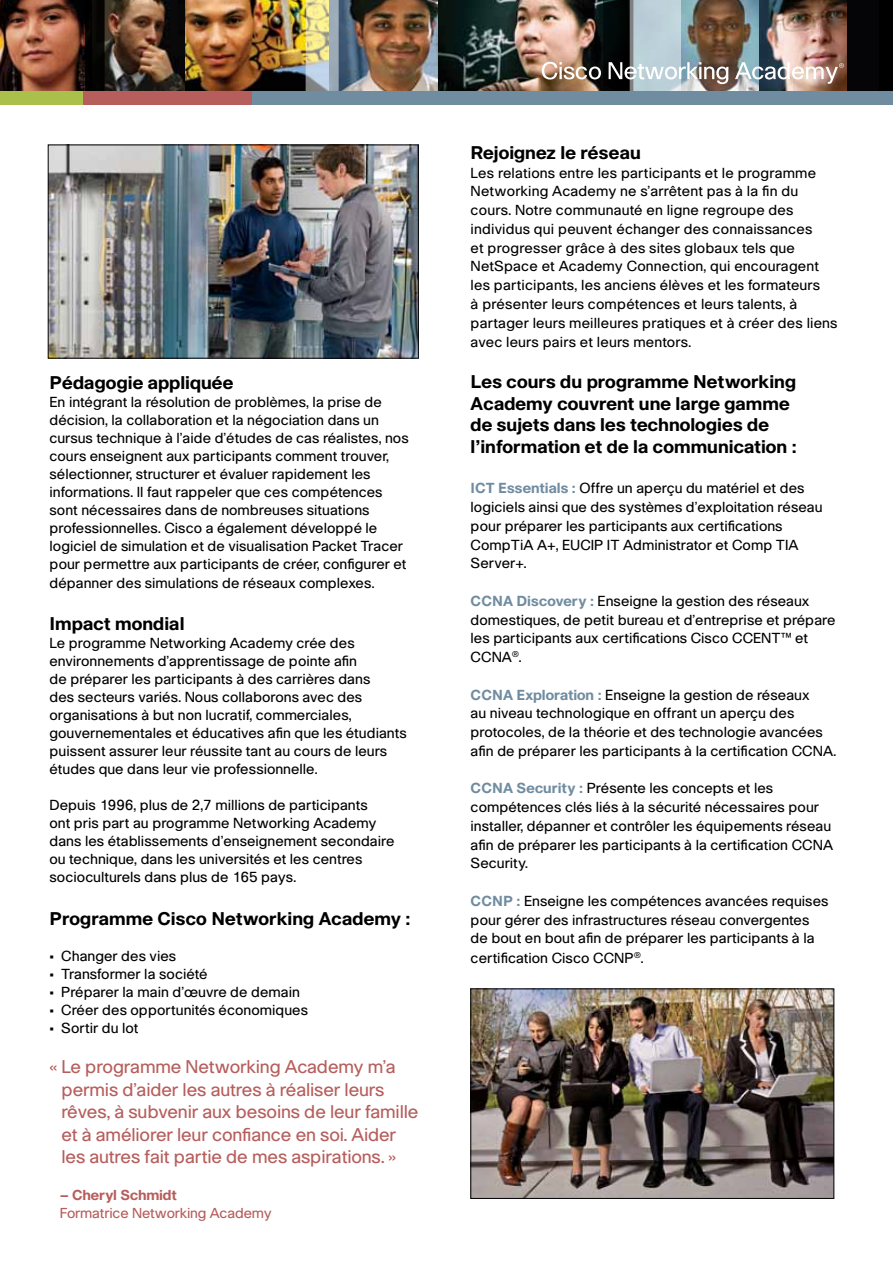
<style>
.page{position:relative;width:893px;height:1263px;background:#fff}
.page>*{position:absolute;margin:0;border:0;box-sizing:border-box;transform-origin:0 0}
.t1{font:700 18px/21.6px "Cisco";color:#000}
.t2{font:18px/22.5px "Cisco";letter-spacing:-.01em;color:#b65e5c}
.t3{font:14.25px/18px "Cisco";color:#000}
.t4{font:14.1px "Cisco";letter-spacing:-.01em;color:#b65e5c}
.t5{font:700 14.1px "Cisco";letter-spacing:-.01em;color:#b65e5c}
.s1{font-weight:700;color:#708ca1}
</style>
<div class="page">
<img style="left:473px;top:991px;width:359px;height:205px">
<div style="left:0;top:0;width:879px;height:92px;background:#050508"></div>
<img style="left:0;top:0;width:85px;height:92px">
<img style="left:340px;top:0;width:264px;height:92px">
<img style="left:105px;top:0;width:235px;height:92px">
<img style="left:604px;top:0;width:155px;height:92px">
<img style="left:759px;top:0;width:88px;height:92px">
<svg style="left:306px;top:0;width:33px;height:92px;background:#c0c3a8"></svg>
<div style="left:85px;top:0;width:20px;height:92px;background:#000"></div>
<svg style="left:630px;top:0;width:51px;height:92px;background:#b7cad1"></svg>
<svg style="left:542px;top:62px;width:59px;height:18px"></svg>
<svg style="left:609px;top:62px;width:119px;height:22px;background:#a2a6a7"></svg>
<svg style="left:735px;top:62px;width:109px;height:22px;background:#aba4a2"></svg>
<div style="left:0;top:92px;width:84px;height:13px;background:#abc04a"></div>
<div style="left:83px;top:92px;width:181px;height:13px;background:#b65e5c"></div>
<div style="left:253px;top:92px;width:640px;height:13px;background:#708ca1"></div>
<img style="left:50px;top:147px;width:367px;height:209px">
<div style="left:48px;top:145px;width:371px;height:213px;border:1px solid #000"></div>
<p class="t1" style="left:50px;top:371px;width:185px">Pédagogie appliquée</p>
<p class="t3" style="left:50px;top:393px;width:361px">En intégrant la résolution de problèmes, la prise de décision, la collaboration et la négociation dans un cursus technique à l’aide d’études de cas réalistes, nos cours enseignent aux participants comment trouver, sélectionner, structurer et évaluer rapidement les informations. Il faut rappeler que ces compétences sont nécessaires dans de nombreuses situations professionnelles. Cisco a également développé le logiciel de simulation et de visualisation Packet Tracer pour permettre aux participants de créer, configurer et</p>
<p class="t3" style="left:50px;top:574px;width:326px">dépanner des simulations de réseaux complexes.</p>
<p class="t1" style="left:50px;top:612px;width:137px">Impact mondial</p>
<p class="t3" style="left:50px;top:633px;width:359px">Le programme Networking Academy crée des environnements d’apprentissage de pointe afin<br>de préparer les participants à des carrières dans<br>des secteurs variés. Nous collaborons avec des organisations à but non lucratif, commerciales, gouvernementales et éducatives afin que les étudiants puissent assurer leur réussite tant au cours de leurs études que dans leur vie professionnelle.</p>
<p class="t3" style="left:50px;top:795px;width:346px">Depuis 1996, plus de 2,7 millions de participants<br>ont pris part au programme Networking Academy dans les établissements d’enseignement secondaire ou technique, dans les universités et les centres socioculturels dans plus de 165 pays.</p>
<p class="t1" style="left:50px;top:907px;width:363px">Programme Cisco Networking Academy :</p>
<p class="t3" style="left:50px;top:947px;width:128px">• Changer des vies</p>
<p class="t3" style="left:50px;top:965px;width:160px">• Transformer la société</p>
<p class="t3" style="left:50px;top:983px;width:252px">• Préparer la main d’œuvre de demain</p>
<p class="t3" style="left:50px;top:1001px;width:260px">• Créer des opportunités économiques</p>
<p class="t3" style="left:50px;top:1019px;width:90px">• Sortir du lot</p>
<p class="t2" style="left:61px;top:1055px;width:359px;text-indent:-12px">« Le programme Networking Academy m’a permis d’aider les autres à réaliser leurs rêves, à subvenir aux besoins de leur famille et à améliorer leur confiance en soi. Aider les autres fait partie de mes aspirations. »</p>
<p class="t5" style="left:60px;top:1186px;width:119px">– Cheryl Schmidt</p>
<p class="t4" style="left:60px;top:1205px;width:213px">Formatrice Networking Academy</p>
<p class="t1" style="left:471px;top:141px;width:172px">Rejoignez le réseau</p>
<p class="t3" style="left:471px;top:163px;width:368px;line-height:18.9px">Les relations entre les participants et le programme Networking Academy ne s’arrêtent pas à la fin du cours. Notre communauté en ligne regroupe des individus qui peuvent échanger des connaissances<br>et progresser grâce à des sites globaux tels que NetSpace et Academy Connection, qui encouragent les participants, les anciens élèves et les formateurs<br>à présenter leurs compétences et leurs talents, à partager leurs meilleures pratiques et à créer des liens avec leurs pairs et leurs mentors.</p>
<p class="t1" style="left:471px;top:371px;width:328px">Les cours du programme Networking Academy couvrent une large gamme de sujets dans les technologies de l’information et de la communication :</p>
<p class="t3" style="left:471px;top:479px;width:354px;line-height:18.8px"><span class="s1">ICT Essentials :</span> Offre un aperçu du matériel et des logiciels ainsi que des systèmes d’exploitation réseau pour préparer les participants aux certifications CompTiA A+, EUCIP IT Administrator et Comp TIA Server+.</p>
<p class="t3" style="left:471px;top:591px;width:366px;line-height:18.8px"><span class="s1">CCNA Discovery :</span> Enseigne la gestion des réseaux domestiques, de petit bureau et d’entreprise et prépare les participants aux certifications Cisco CCENT™ et CCNA<sup>®</sup>.</p>
<p class="t3" style="left:471px;top:685px;width:367px;line-height:18.8px"><span class="s1">CCNA Exploration :</span> Enseigne la gestion de réseaux<br>au niveau technologique en offrant un aperçu des protocoles, de la théorie et des technologie avancées afin de préparer les participants à la certification CCNA.</p>
<p class="t3" style="left:471px;top:779px;width:364px;line-height:18.8px"><span class="s1">CCNA Security :</span> Présente les concepts et les compétences clés liés à la sécurité nécessaires pour installer, dépanner et contrôler les équipements réseau afin de préparer les participants à la certification CCNA Security.</p>
<p class="t3" style="left:471px;top:891px;width:359px;line-height:19px"><span class="s1">CCNP :</span> Enseigne les compétences avancées requises pour gérer des infrastructures réseau convergentes de bout en bout afin de préparer les participants à la certification Cisco CCNP<sup>®</sup>.</p>
</div>
